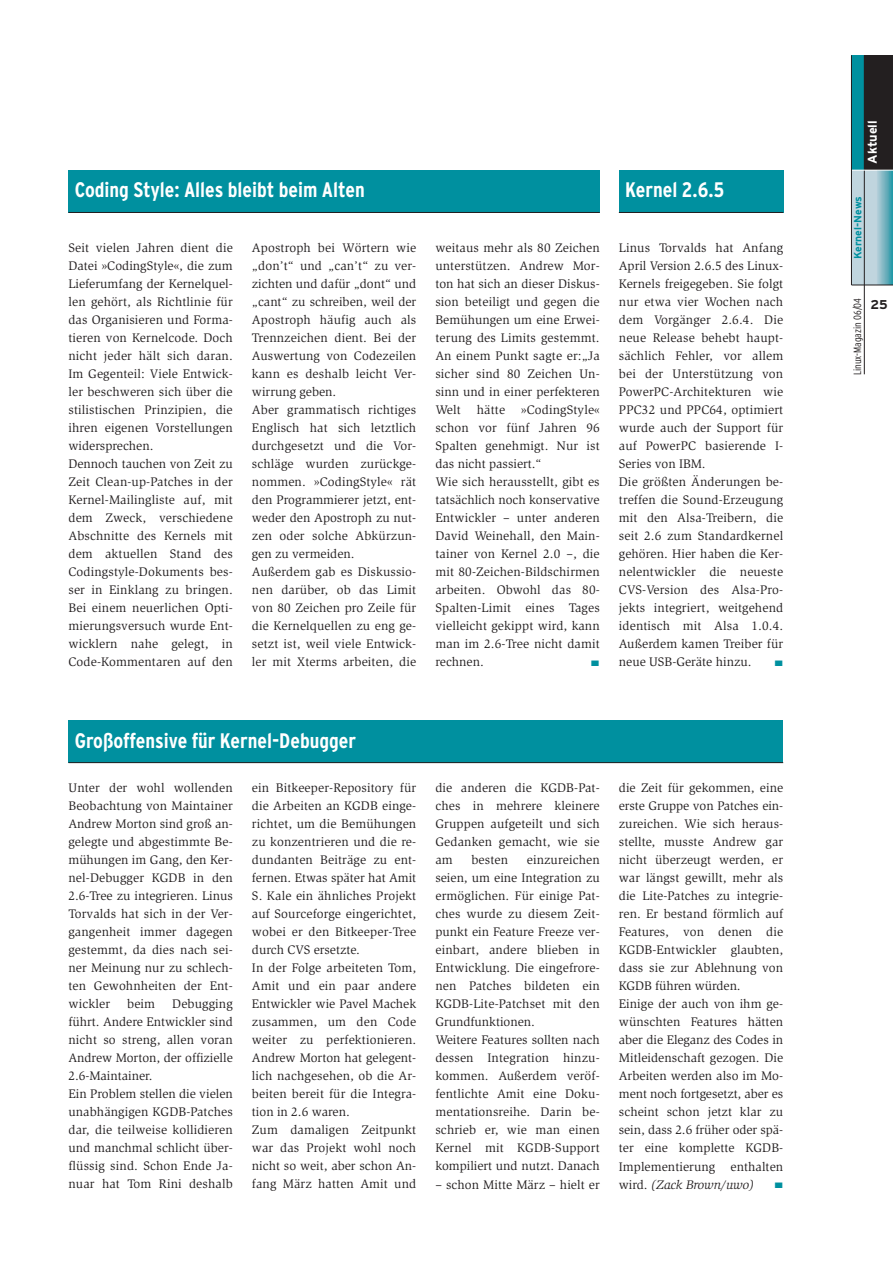
<style>
.page{position:relative;width:893px;height:1262px;background:#fff}
.page>*{position:absolute;margin:0;border:0;box-sizing:border-box;transform-origin:0 0}
.t1{font:700 condensed 21px "Interstate";color:#fff}
.t2{font:12.75px/18px "Slimbach";letter-spacing:.01em;color:#231f20}
.t3{font:700 12.75px "Interstate";color:#fff}
.t4{font:700 12.75px "Interstate";color:#231f20}
.t5{font:300 condensed 10.5px "Interstate";color:#231f20}
.t6{font:700 10.5px "Interstate";color:#00909f}
.t7{font:7.8px "Zapf Dingbats";color:#00909f;scale:1.33 1}
.s1{font-style:italic}
</style>
<div class="page">
<div style="left:851px;top:55px;width:41px;height:230px;background:#00909f"></div>
<div style="left:864px;top:55px;width:28px;height:115px;background:#231f20"></div>
<div style="left:851px;top:170px;width:25px;height:115px;background:#c0d5de"></div>
<svg style="left:876px;top:171px;width:16px;height:114px;background:#78b5c1"></svg>
<hr style="left:864px;top:55px;width:1px;height:319px;background:#231f20">
<hr style="left:851px;top:285px;width:41px;height:1px;background:#231f20">
<hr style="left:851px;top:170px;width:41px;height:1px;background:#fff">
<hr style="left:851px;top:55px;width:1px;height:230px;background:#231f20">
<div style="left:68px;top:720px;width:715px;height:43px;background:#00909f"></div>
<hr style="left:68px;top:762px;width:715px;height:1px;background:#231f20">
<div style="left:68px;top:170px;width:531px;height:43px;background:#00909f"></div>
<hr style="left:68px;top:212px;width:531px;height:1px;background:#231f20">
<div style="left:619px;top:170px;width:164px;height:43px;background:#00909f"></div>
<hr style="left:619px;top:212px;width:164px;height:1px;background:#231f20">
<h1 class="t1" style="left:75px;top:182px;width:291px">Coding Style: Alles bleibt beim Alten</h1>
<p class="t2" style="left:68px;top:240px;width:166px">Seit vielen Jahren dient die<br>Datei »CodingStyle«, die zum<br>Lieferumfang der Kernelquel&shy;len gehört, als Richtlinie für das Organisieren und Forma&shy;tieren von Kernelcode. Doch nicht jeder hält sich daran.<br>Im Gegenteil: Viele Entwick&shy;ler beschweren sich über die stilistischen Prinzipien, die ihren eigenen Vorstellungen widersprechen.<br>Dennoch tauchen von Zeit zu<br>Zeit Clean-up-Patches in der<br>Kernel-Mailingliste auf, mit dem Zweck, verschiedene<br>Abschnitte des Kernels mit dem aktuellen Stand des<br>Codingstyle-Dokuments bes&shy;ser in Einklang zu bringen.<br>Bei einem neuerlichen Opti&shy;mierungsversuch wurde Ent&shy;wicklern nahe gelegt, in<br>Code-Kommentaren auf den</p>
<p class="t2" style="left:252px;top:240px;width:166px">Apostroph bei Wörtern wie „don’t“ und „can’t“ zu ver&shy;zichten und dafür „dont“ und „cant“ zu schreiben, weil der<br>Apostroph häufig auch als<br>Trennzeichen dient. Bei der<br>Auswertung von Codezeilen kann es deshalb leicht Ver&shy;wirrung geben.<br>Aber grammatisch richtiges<br>Englisch hat sich letztlich durchgesetzt und die Vor&shy;schläge wurden zurückge&shy;nommen. »CodingStyle« rät den Programmierer jetzt, ent&shy;weder den Apostroph zu nut&shy;zen oder solche Abkürzun&shy;gen zu vermeiden.<br>Außerdem gab es Diskussio&shy;nen darüber, ob das Limit von 80 Zeichen pro Zeile für die Kernelquellen zu eng ge&shy;setzt ist, weil viele Entwick&shy;ler mit Xterms arbeiten, die</p>
<p class="t2" style="left:435px;top:240px;width:166px;text-align:justify">weitaus mehr als 80 Zeichen unterstützen. Andrew Mor&shy;ton hat sich an dieser Diskus&shy;sion beteiligt und gegen die Bemühungen um eine Erwei&shy;terung des Limits gestemmt.<br>An einem Punkt sagte er:„Ja sicher sind 80 Zeichen Un&shy;sinn und in einer perfekteren Welt</p>
<p class="t2" style="left:435px;top:402px;width:166px;text-indent:86px">»CodingStyle« schon vor fünf Jahren 96<br>Spalten genehmigt. Nur ist das nicht passiert.“<br>Wie sich herausstellt, gibt es tatsächlich noch konservative<br>Entwickler – unter anderen<br>David Weinehall, den Main&shy;tainer von Kernel 2.0 –, die mit 80-Zeichen-Bildschirmen arbeiten. Obwohl das 80-<br>Spalten-Limit eines Tages vielleicht gekippt wird, kann man im 2.6-Tree nicht damit rechnen.</p>
<p class="t2" style="left:477px;top:402px;width:30px">hätte</p>
<p class="t7" style="left:591px;top:659px;width:8px">■</p>
<h1 class="t1" style="left:625px;top:182px;width:100px">Kernel 2.6.5</h1>
<p class="t2" style="left:619px;top:240px;width:166px">Linus Torvalds hat Anfang<br>April Version 2.6.5 des Linux-<br>Kernels freigegeben. Sie folgt nur etwa vier Wochen nach dem Vorgänger 2.6.4. Die neue Release behebt haupt&shy;sächlich Fehler, vor allem bei der Unterstützung von<br>PowerPC-Architekturen wie<br>PPC32 und PPC64, optimiert wurde auch der Support für auf PowerPC basierende I-<br>Series von IBM.<br>Die größten Änderungen be&shy;treffen die Sound-Erzeugung mit den Alsa-Treibern, die seit 2.6 zum Standardkernel gehören. Hier haben die Ker&shy;nelentwickler die neueste<br>CVS-Version des Alsa-Pro&shy;jekts integriert, weitgehend identisch mit Alsa 1.0.4.<br>Außerdem kamen Treiber für neue USB-Geräte hinzu.</p>
<p class="t7" style="left:774px;top:659px;width:8px">■</p>
<h1 class="t1" style="left:75px;top:732px;width:283px">Großoffensive für Kernel-Debugger</h1>
<p class="t2" style="left:68px;top:780px;width:166px;text-align:justify">Unter der wohl wollenden Beobachtung von Maintainer Andrew Morton sind groß an&shy;gelegte und abgestimmte Be&shy;mühungen im Gang, den Ker&shy;nel-Debugger KGDB in den 2.6-Tree zu integrieren. Linus Torvalds hat sich in der Ver&shy;gangenheit immer dagegen gestemmt, da dies nach sei&shy;ner Meinung nur zu schlech&shy;ten Gewohnheiten der Ent&shy;wickler</p>
<p class="t2" style="left:68px;top:996px;width:166px;text-indent:104px">Debugging führt. Andere Entwickler sind nicht so streng, allen voran<br>Andrew Morton, der offizielle<br>2.6-Maintainer.<br>Ein Problem stellen die vielen unabhängigen KGDB-Patches dar, die teilweise kollidieren und manchmal schlicht über&shy;flüssig sind. Schon Ende Ja&shy;nuar hat Tom Rini deshalb</p>
<p class="t2" style="left:127px;top:996px;width:29px">beim</p>
<p class="t2" style="left:252px;top:780px;width:166px">ein Bitkeeper-Repository für die Arbeiten an KGDB einge&shy;richtet, um die Bemühungen zu konzentrieren und die re&shy;dundanten Beiträge zu ent&shy;fernen. Etwas später hat Amit<br>S. Kale ein ähnliches Projekt auf Sourceforge eingerichtet, wobei er den Bitkeeper-Tree durch CVS ersetzte.<br>In der Folge arbeiteten Tom,<br>Amit und ein paar andere<br>Entwickler wie Pavel Machek zusammen, um den Code weiter zu perfektionieren.<br>Andrew Morton hat gelegent&shy;lich nachgesehen, ob die Ar&shy;beiten bereit für die Integra&shy;tion in 2.6 waren.<br>Zum damaligen Zeitpunkt war das Projekt wohl noch nicht so weit, aber schon An&shy;fang März hatten Amit und</p>
<p class="t2" style="left:435px;top:780px;width:166px;text-align:justify">die anderen die KGDB-Pat&shy;ches in mehrere kleinere Gruppen aufgeteilt und sich Gedanken gemacht, wie sie am</p>
<p class="t2" style="left:435px;top:852px;width:166px;text-indent:91px">einzureichen seien, um eine Integration zu ermöglichen. Für einige Pat&shy;ches wurde zu diesem Zeit&shy;punkt ein Feature Freeze ver&shy;einbart, andere blieben in<br>Entwicklung. Die eingefrore&shy;nen Patches bildeten ein<br>KGDB-Lite-Patchset mit den<br>Grundfunktionen.<br>Weitere Features sollten nach dessen Integration hinzu&shy;kommen. Außerdem veröf&shy;fentlichte Amit eine Doku&shy;mentationsreihe. Darin be&shy;schrieb er, wie man einen<br>Kernel mit KGDB-Support kompiliert und nutzt. Danach</p>
<p class="t2" style="left:435px;top:1176px;width:166px">– schon Mitte März – hielt er</p>
<p class="t2" style="left:471px;top:852px;width:38px">besten</p>
<p class="t2" style="left:619px;top:780px;width:166px">die Zeit für gekommen, eine erste Gruppe von Patches ein&shy;zureichen. Wie sich heraus&shy;stellte, musste Andrew gar nicht überzeugt werden, er war längst gewillt, mehr als die Lite-Patches zu integrie&shy;ren. Er bestand förmlich auf<br>Features, von denen die<br>KGDB-Entwickler glaubten, dass sie zur Ablehnung von<br>KGDB führen würden.<br>Einige der auch von ihm ge&shy;wünschten Features hätten aber die Eleganz des Codes in<br>Mitleidenschaft gezogen. Die<br>Arbeiten werden also im Mo&shy;ment noch fortgesetzt, aber es scheint schon jetzt klar zu sein, dass 2.6 früher oder spä&shy;ter eine komplette KGDB-<br>Implementierung enthalten wird. <span class="s1">(Zack Brown/uwo)</span></p>
<p class="t7" style="left:774px;top:1181px;width:8px">■</p>
<p class="t3" style="left:867px;top:164px;width:45px;rotate:-90deg">Aktuell</p>
<p class="t6" style="left:853px;top:259px;width:64px;rotate:-90deg">Kernel-News</p>
<p class="t5" style="left:853px;top:375px;width:79px;rotate:-90deg">Linux-Magazin 06/04</p>
<p class="t4" style="left:870px;top:300px;width:19px">25</p>
</div>
